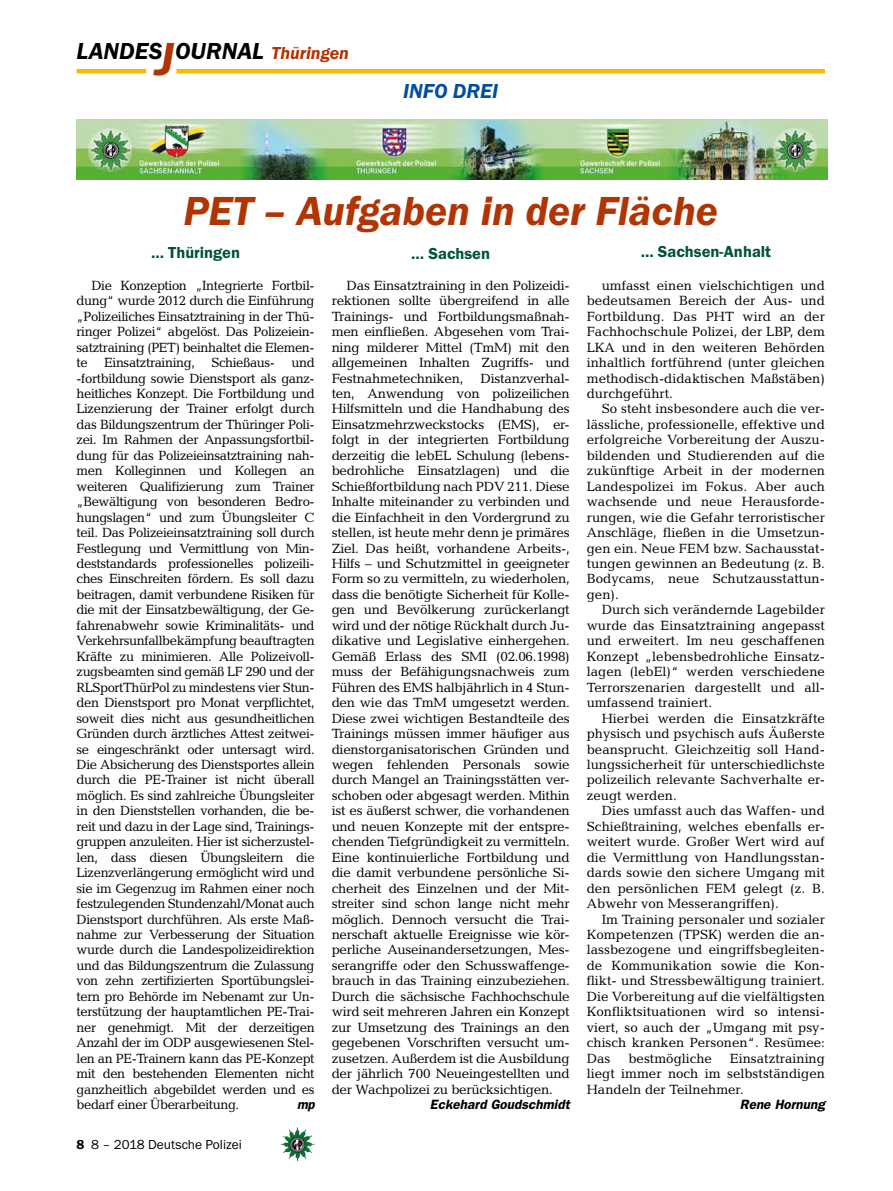
<style>
.page{position:relative;width:893px;height:1191px;background:#fff}
.page>*{position:absolute;margin:0;border:0;box-sizing:border-box;transform-origin:0 0}
._02__HEADLINE_3spalt{font:italic 600 42px "Franklin Gothic Itc T";color:#b13403}
.t1{font:italic 600 24px "Franklin Gothic Itc T";color:#000}
._01__RUBRIKENZEILE_o{font:italic 600 21px "Franklin Gothic Itc T";color:#004e9e}
._14__ZÜ_A_1-zeilig{font:600 16.5px "Franklin Gothic Itc T";color:#00523c}
._09__GRUNDTEXT___Blo{font:13.5px/15.5px "Candida";color:#000;text-align:justify}
._13__UNTERSCHRIFT_Ar{font:italic 600 13.5px "Franklin Gothic";color:#000}
.t2{font:13.5px "Franklin Gothic Itc T";color:#000}
._09__GRUNDTEXT___Blo-2{font:italic 600 13.5px "Franklin Gothic";color:#000}
.s1{font-size:48px;color:#b13403}
.s2{font-size:18px;color:#b13403}
.s3{font-weight:600}
</style>
<div class="page">
<hr style="left:77px;top:69px;width:69px;height:4px;background:#fbba00">
<hr style="left:176px;top:69px;width:649px;height:4px;background:#fbba00">
<img style="left:281px;top:1128px;width:16px;height:24px">
<img style="left:77px;top:120px;width:750px;height:59px">
<h2 class="t1" style="left:77px;top:37px;width:274px">LANDES<span class="s1">J</span>OURNAL <span class="s2">Thüringen</span></h2>
<p class="_01__RUBRIKENZEILE_o" style="left:403px;top:79px;width:97px">INFO DREI</p>
<p class="_02__HEADLINE_3spalt" style="left:183px;top:186px;width:536px">PET – Aufgaben in der Fläche</p>
<p class="_14__ZÜ_A_1-zeilig" style="left:641px;top:242px;width:132px">... Sachsen-Anhalt</p>
<p class="_09__GRUNDTEXT___Blo" style="left:587px;top:277px;width:240px;text-indent:15px">umfasst einen vielschichtigen und bedeutsamen Bereich der Aus- und Fortbildung. Das PHT wird an der Fachhochschule Polizei, der LBP, dem LKA und in den weiteren Behörden inhaltlich fortführend (unter gleichen methodisch-didaktischen Maßstäben) durchgeführt.</p>
<p class="_09__GRUNDTEXT___Blo" style="left:587px;top:401px;width:240px;text-indent:15px">So steht insbesondere auch die ver&shy;lässliche, professionelle, effektive und erfolgreiche Vorbereitung der Auszu&shy;bildenden und Studierenden auf die zukünftige Arbeit in der modernen Landespolizei im Fokus. Aber auch wachsende und neue Herausforde&shy;rungen, wie die Gefahr terroristischer Anschläge, fließen in die Umsetzun&shy;gen ein. Neue FEM bzw. Sachausstat&shy;tungen gewinnen an Bedeutung (z. B.<br>Bodycams, neue Schutzausstattun&shy;gen).</p>
<p class="_09__GRUNDTEXT___Blo" style="left:587px;top:602px;width:240px;text-indent:15px">Durch sich verändernde Lagebilder wurde das Einsatztraining angepasst und erweitert. Im neu geschaffenen Konzept „lebensbedrohliche Einsatz&shy;lagen (lebEl)“ werden verschiedene Terrorszenarien dargestellt und all&shy;umfassend trainiert.</p>
<p class="_09__GRUNDTEXT___Blo" style="left:587px;top:710px;width:240px;text-indent:15px">Hierbei werden die Einsatzkräfte physisch und psychisch aufs Äußerste beansprucht. Gleichzeitig soll Hand&shy;lungssicherheit für unterschiedlichste polizeilich relevante Sachverhalte er&shy;zeugt werden.</p>
<p class="_09__GRUNDTEXT___Blo" style="left:587px;top:803px;width:240px;text-indent:15px">Dies umfasst auch das Waffen- und Schießtraining, welches ebenfalls er&shy;weitert wurde. Großer Wert wird auf die Vermittlung von Handlungsstan&shy;dards sowie den sichere Umgang mit den persönlichen FEM gelegt (z. B.<br>Abwehr von Messerangriffen).</p>
<p class="_09__GRUNDTEXT___Blo" style="left:587px;top:911px;width:240px;text-indent:15px">Im Training personaler und sozialer Kompetenzen (TPSK) werden die an&shy;lassbezogene und eingriffsbegleiten&shy;de Kommunikation sowie die Kon&shy;flikt- und Stressbewältigung trainiert.<br>Die Vorbereitung auf die vielfältigsten Konfliktsituationen wird so intensi&shy;viert, so auch der „Umgang mit psy&shy;chisch kranken Personen“. Resümee:<br>Das</p>
<p class="_14__ZÜ_A_1-zeilig" style="left:151px;top:242px;width:90px">… Thüringen</p>
<p class="_09__GRUNDTEXT___Blo" style="left:77px;top:277px;width:240px;text-indent:15px">Die Konzeption „Integrierte Fortbil&shy;dung“ wurde 2012 durch die Einführung „Polizeiliches Einsatztraining in der Thü&shy;ringer Polizei“ abgelöst. Das Polizeiein&shy;satztraining (PET) beinhaltet die Elemen&shy;te Einsatztraining, Schießaus- und -fortbildung sowie Dienstsport als ganz&shy;heitliches Konzept. Die Fortbildung und Lizenzierung der Trainer erfolgt durch das Bildungszentrum der Thüringer Poli&shy;zei. Im Rahmen der Anpassungsfortbil&shy;dung für das Polizeieinsatztraining nah&shy;men Kolleginnen und Kollegen an weiteren Qualifizierung zum Trainer „Bewältigung von besonderen Bedro&shy;hungslagen“ und zum Übungsleiter C teil. Das Polizeieinsatztraining soll durch Festlegung und Vermittlung von Min&shy;deststandards professionelles polizeili&shy;ches Einschreiten fördern. Es soll dazu beitragen, damit verbundene Risiken für die mit der Einsatzbewältigung, der Ge&shy;fahrenabwehr sowie Kriminalitäts- und Verkehrsunfallbekämpfung beauftragten Kräfte zu minimieren. Alle Polizeivoll&shy;zugsbeamten sind gemäß LF 290 und der RLSportThürPol zu mindestens vier Stun&shy;den Dienstsport pro Monat verpflichtet, soweit dies nicht aus gesundheitlichen Gründen durch ärztliches Attest zeitwei&shy;se eingeschränkt oder untersagt wird.<br>Die Absicherung des Dienstsportes allein durch die PE-Trainer ist nicht überall möglich. Es sind zahlreiche Übungsleiter in den Dienststellen vorhanden, die be&shy;reit und dazu in der Lage sind, Trainings&shy;gruppen anzuleiten. Hier ist sicherzustel&shy;len, dass diesen Übungsleitern die Lizenzverlängerung ermöglicht wird und sie im Gegenzug im Rahmen einer noch festzulegenden Stundenzahl/Monat auch Dienstsport durchführen. Als erste Maß&shy;nahme zur Verbesserung der Situation wurde durch die Landespolizeidirektion und das Bildungszentrum die Zulassung von zehn zertifizierten Sportübungslei&shy;tern pro Behörde im Nebenamt zur Un&shy;terstützung der hauptamtlichen PE-Trai&shy;ner genehmigt. Mit der derzeitigen Anzahl der im ODP ausgewiesenen Stel&shy;len an PE-Trainern kann das PE-Konzept mit den bestehenden Elementen nicht ganzheitlich abgebildet werden und es bedarf einer Überarbeitung.</p>
<p class="_14__ZÜ_A_1-zeilig" style="left:411px;top:244px;width:80px">… Sachsen</p>
<p class="_09__GRUNDTEXT___Blo" style="left:332px;top:277px;width:240px;text-indent:15px">Das Einsatztraining in den Polizeidi&shy;rektionen sollte übergreifend in alle Trainings- und Fortbildungsmaßnah&shy;men einfließen. Abgesehen vom Trai&shy;ning milderer Mittel (TmM) mit den allgemeinen Inhalten Zugriffs- und Festnahmetechniken,</p>
<p class="_09__GRUNDTEXT___Blo" style="left:332px;top:370px;width:240px;text-indent:149px">Distanzverhal&shy;ten, Anwendung von polizeilichen Hilfsmitteln und die Handhabung des Einsatzmehrzweckstocks (EMS), er&shy;folgt in der integrierten Fortbildung derzeitig die lebEL Schulung (lebens&shy;bedrohliche Einsatzlagen) und die Schießfortbildung nach PDV 211. Diese Inhalte miteinander zu verbinden und die Einfachheit in den Vordergrund zu stellen, ist heute mehr denn je primäres Ziel. Das heißt, vorhandene Arbeits-, Hilfs – und Schutzmittel in geeigneter Form so zu vermitteln, zu wiederholen, dass die benötigte Sicherheit für Kolle&shy;gen und Bevölkerung zurückerlangt wird und der nötige Rückhalt durch Ju&shy;dikative und Legislative einhergehen.<br>Gemäß Erlass des SMI (02.06.1998) muss der Befähigungsnachweis zum Führen des EMS halbjährlich in 4 Stun&shy;den wie das TmM umgesetzt werden.<br>Diese zwei wichtigen Bestandteile des Trainings müssen immer häufiger aus dienstorganisatorischen Gründen und wegen fehlenden Personals sowie durch Mangel an Trainingsstätten ver&shy;schoben oder abgesagt werden. Mithin ist es äußerst schwer, die vorhandenen und neuen Konzepte mit der entspre&shy;chenden Tiefgründigkeit zu vermitteln.<br>Eine kontinuierliche Fortbildung und die damit verbundene persönliche Si&shy;cherheit des Einzelnen und der Mit&shy;streiter sind schon lange nicht mehr möglich. Dennoch versucht die Trai&shy;nerschaft aktuelle Ereignisse wie kör&shy;perliche Auseinandersetzungen, Mes&shy;serangriffe oder den Schusswaffenge&shy;brauch in das Training einzubeziehen.<br>Durch die sächsische Fachhochschule wird seit mehreren Jahren ein Konzept zur Umsetzung des Trainings an den gegebenen Vorschriften versucht um&shy;zusetzen. Außerdem ist die Ausbildung der jährlich 700 Neueingestellten und der Wachpolizei zu berücksichtigen.</p>
<p class="_13__UNTERSCHRIFT_Ar" style="left:430px;top:1096px;width:141px">Eckehard Goudschmidt</p>
<p class="_09__GRUNDTEXT___Blo" style="left:628px;top:1050px;width:85px">bestmögliche</p>
<p class="_09__GRUNDTEXT___Blo" style="left:587px;top:1050px;width:240px;text-indent:143px">Einsatztraining liegt immer noch im selbstständigen Handeln der Teilnehmer.</p>
<p class="_13__UNTERSCHRIFT_Ar" style="left:740px;top:1096px;width:87px">Rene Hornung</p>
<p class="_09__GRUNDTEXT___Blo-2" style="left:297px;top:1096px;width:19px">mp</p>
<p class="t2" style="left:77px;top:1136px;width:167px"><span class="s3">8</span> 8 – 2018 Deutsche Polizei</p>
</div>
